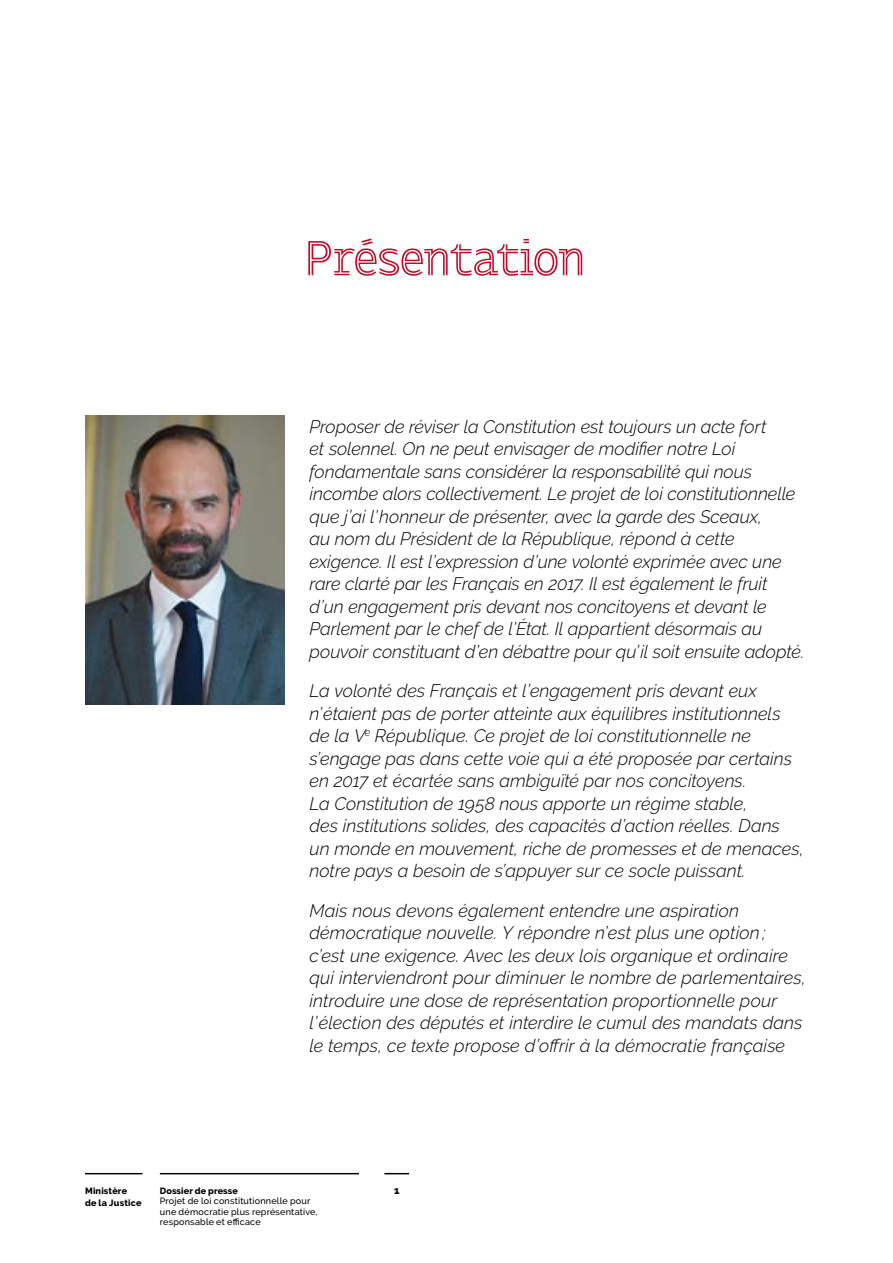
<style>
.page{position:relative;width:893px;height:1263px;background:#fff}
.page>*{position:absolute;margin:0;border:0;box-sizing:border-box;transform-origin:0 0}
.t1{font:52.5px "Themis Display";letter-spacing:-.01em;color:#c10a25}
.t2{font:italic 300 18px/22.5px "Raleway";color:#000}
.t3{font:800 10.5px "Raleway";color:#000}
.t4{font:500 9px/10.5px "Raleway";letter-spacing:.02em;color:#000}
.t5{font:800 9px/12px "Raleway";letter-spacing:.015em;color:#000}
</style>
<div class="page">
<hr style="left:85px;top:1173px;width:57px;height:1px;background:#000">
<svg style="left:384px;top:1173px;width:25px;height:1px"></svg>
<hr style="left:160px;top:1173px;width:199px;height:1px;background:#000">
<img style="left:85px;top:416px;width:199px;height:288px">
<h1 class="t1" style="left:306px;top:230px;width:281px">Présentation</h1>
<p class="t2" style="left:310px;top:415px;width:496px">Proposer de réviser la Constitution est toujours un acte fort<br>et solennel. On ne peut envisager de modifier notre Loi fondamentale sans considérer la responsabilité qui nous incombe alors collectivement. Le projet de loi constitutionnelle que j’ai l’honneur de présenter, avec la garde des Sceaux,<br>au nom du Président de la République, répond à cette exigence. Il est l’expression d’une volonté exprimée avec une rare clarté par les Français en 2017. Il est également le fruit d’un engagement pris devant nos concitoyens et devant le Parlement par le chef de l’État. Il appartient désormais au pouvoir constituant d’en débattre pour qu’il soit ensuite adopté.</p>
<p class="t2" style="left:310px;top:680px;width:496px">La volonté des Français et l’engagement pris devant eux n’étaient pas de porter atteinte aux équilibres institutionnels de la V<sup>e</sup> République. Ce projet de loi constitutionnelle ne s’engage pas dans cette voie qui a été proposée par certains en 2017 et écartée sans ambiguïté par nos concitoyens.<br>La Constitution de 1958 nous apporte un régime stable,<br>des institutions solides, des capacités d’action réelles. Dans un monde en mouvement, riche de promesses et de menaces, notre pays a besoin de s’appuyer sur ce socle puissant.</p>
<p class="t2" style="left:310px;top:899px;width:498px">Mais nous devons également entendre une aspiration démocratique nouvelle. Y répondre n’est plus une option ;<br>c’est une exigence. Avec les deux lois organique et ordinaire qui interviendront pour diminuer le nombre de parlementaires, introduire une dose de représentation proportionnelle pour l’élection des députés et interdire le cumul des mandats dans le temps, ce texte propose d’offrir à la démocratie française</p>
<p class="t5" style="left:85px;top:1184px;width:58px">Ministère<br>de la Justice</p>
<p class="t5" style="left:160px;top:1184px;width:80px">Dossier de presse</p>
<p class="t3" style="left:394px;top:1184px;width:7px">1</p>
<p class="t4" style="left:160px;top:1195px;width:159px">Projet de loi constitutionnelle pour une démocratie plus représentative, responsable et efficace</p>
</div>
